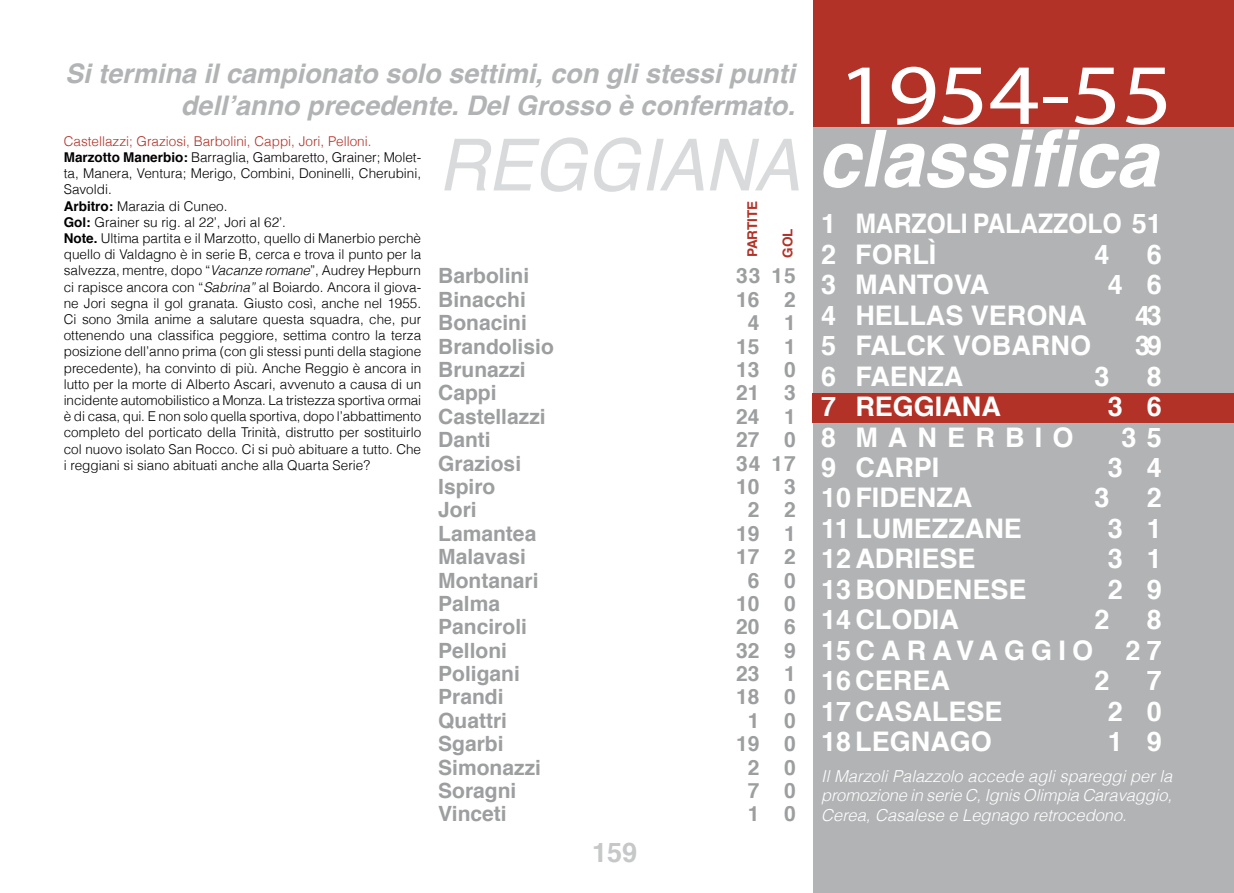
<style>
.page{position:relative;width:1234px;height:893px;background:#fff}
.page>*{position:absolute;margin:0;border:0;box-sizing:border-box;transform-origin:0 0}
.t1{font:86.55px "Myriad Pro";letter-spacing:-.005em;color:#fff;scale:1.15 1}
.t2{font:italic 700 78.6px "Helvetica";color:#fff;scale:.96 1}
.t3{font:italic 72px "Helvetica";color:#d9dadb;scale:.95 1}
.t4{font:700 27px/30.5px "Helvetica";color:#fff}
.t5{font:italic 700 27px/32.4px "Helvetica";color:#b1b3b4;text-align:right}
.t6{font:700 27px "Helvetica";letter-spacing:.375em;color:#fff}
.t7{font:700 27px "Helvetica";color:#c6c7c8}
.t8{font:700 21px "Helvetica";color:#9c9e9f}
.t9{font:italic 300 16.5px/19.8px "Helvetica";color:#fff;text-align:justify}
.t10{font:300 13.5px/16.2px "Helvetica";color:#000}
.t11{font:700 13.5px "Helvetica";color:#b23227}
.s1{color:#b23227}
.s2{font-weight:700}
.s3{font-style:italic}
</style>
<div class="page">
<div style="left:812px;top:0;width:421px;height:128px;background:#b23227"></div>
<div style="left:813px;top:128px;width:420px;height:765px;background:#b1b3b4"></div>
<div style="left:812px;top:393px;width:421px;height:30px;background:#b23227"></div>
<h3 class="t5" style="left:65px;top:57px;width:731px">Si termina il campionato solo settimi, con gli stessi punti dellʼanno precedente. Del Grosso è confermato.</h3>
<p class="t10" style="left:64px;top:132px;width:359px"><span class="s1">Castellazzi; Graziosi, Barbolini, Cappi, Jori, Pelloni.<br></span><span class="s2">Marzotto Manerbio:</span> Barraglia, Gambaretto, Grainer; Molet&shy;ta, Manera, Ventura; Merigo, Combini, Doninelli, Cherubini, Savoldi.<br><span class="s2">Arbitro:</span> Marazia di Cuneo.<br><span class="s2">Gol:</span> Grainer su rig. al 22’, Jori al 62’.<br><span class="s2">Note.</span> Ultima partita e il Marzotto, quello di Manerbio perchè quello di Valdagno è in serie B, cerca e trova il punto per la salvezza, mentre, dopo “<span class="s3">Vacanze romane</span>”, Audrey Hepburn ci rapisce ancora con “<span class="s3">Sabrina”</span> al Boiardo. Ancora il giova&shy;ne Jori segna il gol granata. Giusto così, anche nel 1955.<br>Ci sono 3mila anime a salutare questa squadra, che, pur ottenendo una classifica peggiore, settima contro la terza posizione dell’anno prima (con gli stessi punti della stagione precedente), ha convinto di più. Anche Reggio è ancora in lutto per la morte di Alberto Ascari, avvenuto a causa di un incidente automobilistico a Monza. La tristezza sportiva ormai è di casa, qui. E non solo quella sportiva, dopo l’abbattimento completo del porticato della Trinità, distrutto per sostituirlo col nuovo isolato San Rocco. Ci si può abituare a tutto. Che i reggiani si siano abituati anche alla Quarta Serie?</p>
<h3 class="t3" style="left:438px;top:108px;width:382px">REGGIANA</h3>
<p class="t11" style="left:741px;top:257px;width:57px;rotate:-90deg">PARTITE</p>
<p class="t11" style="left:776px;top:258px;width:31px;rotate:-90deg">gol</p>
<h3 class="t8" style="left:438px;top:259px;width:93px">Barbolini</h3>
<h3 class="t8" style="left:736px;top:259px;width:61px">33 15</h3>
<h3 class="t8" style="left:438px;top:282px;width:89px">Binacchi</h3>
<h3 class="t8" style="left:736px;top:282px;width:61px">16 2</h3>
<h3 class="t8" style="left:438px;top:306px;width:90px">Bonacini</h3>
<h3 class="t8" style="left:747px;top:306px;width:49px">4 1</h3>
<h3 class="t8" style="left:438px;top:329px;width:117px">Brandolisio</h3>
<h3 class="t8" style="left:736px;top:329px;width:61px">15 1</h3>
<h3 class="t8" style="left:438px;top:353px;width:89px">Brunazzi</h3>
<h3 class="t8" style="left:736px;top:353px;width:61px">13 0</h3>
<h3 class="t8" style="left:438px;top:376px;width:60px">Cappi</h3>
<h3 class="t8" style="left:736px;top:376px;width:61px">21 3</h3>
<h3 class="t8" style="left:438px;top:399px;width:109px">Castellazzi</h3>
<h3 class="t8" style="left:736px;top:399px;width:61px">24 1</h3>
<h3 class="t8" style="left:438px;top:423px;width:54px">Danti</h3>
<h3 class="t8" style="left:736px;top:423px;width:61px">27 0</h3>
<h3 class="t8" style="left:438px;top:446px;width:84px">Graziosi</h3>
<h3 class="t8" style="left:736px;top:446px;width:61px">34 17</h3>
<h3 class="t8" style="left:438px;top:470px;width:59px">Ispiro</h3>
<h3 class="t8" style="left:736px;top:470px;width:61px">10 3</h3>
<h3 class="t8" style="left:438px;top:493px;width:40px">Jori</h3>
<h3 class="t8" style="left:747px;top:493px;width:49px">2 2</h3>
<h3 class="t8" style="left:438px;top:516px;width:100px">Lamantea</h3>
<h3 class="t8" style="left:736px;top:516px;width:61px">19 1</h3>
<h3 class="t8" style="left:438px;top:540px;width:89px">Malavasi</h3>
<h3 class="t8" style="left:736px;top:540px;width:61px">17 2</h3>
<h3 class="t8" style="left:438px;top:563px;width:102px">Montanari</h3>
<h3 class="t8" style="left:747px;top:563px;width:49px">6 0</h3>
<h3 class="t8" style="left:438px;top:587px;width:63px">Palma</h3>
<h3 class="t8" style="left:736px;top:587px;width:61px">10 0</h3>
<h3 class="t8" style="left:438px;top:610px;width:90px">Panciroli</h3>
<h3 class="t8" style="left:736px;top:610px;width:61px">20 6</h3>
<h3 class="t8" style="left:438px;top:633px;width:70px">Pelloni</h3>
<h3 class="t8" style="left:736px;top:633px;width:61px">32 9</h3>
<h3 class="t8" style="left:438px;top:657px;width:83px">Poligani</h3>
<h3 class="t8" style="left:736px;top:657px;width:61px">23 1</h3>
<h3 class="t8" style="left:438px;top:680px;width:67px">Prandi</h3>
<h3 class="t8" style="left:736px;top:680px;width:61px">18 0</h3>
<h3 class="t8" style="left:438px;top:703px;width:70px">Quattri</h3>
<h3 class="t8" style="left:747px;top:703px;width:49px">1 0</h3>
<h3 class="t8" style="left:438px;top:727px;width:67px">Sgarbi</h3>
<h3 class="t8" style="left:736px;top:727px;width:61px">19 0</h3>
<h3 class="t8" style="left:438px;top:750px;width:104px">Simonazzi</h3>
<h3 class="t8" style="left:747px;top:750px;width:49px">2 0</h3>
<h3 class="t8" style="left:438px;top:774px;width:80px">Soragni</h3>
<h3 class="t8" style="left:747px;top:774px;width:49px">7 0</h3>
<h3 class="t8" style="left:438px;top:797px;width:70px">Vinceti</h3>
<h3 class="t8" style="left:747px;top:797px;width:49px">1 0</h3>
<h3 class="t7" style="left:592px;top:831px;width:47px">159</h3>
<h1 class="t1" style="left:837px;top:41px;width:293px">1954-55</h1>
<h2 class="t2" style="left:817px;top:94px;width:355px">classifica</h2>
<h3 class="t4" style="left:821px;top:209px;width:342px">1 Marzoli Palazzolo 51<br>2 Forlì</h3>
<h3 class="t4" style="left:1094px;top:239px;width:17px">4</h3>
<h3 class="t4" style="left:1146px;top:239px;width:17px">6</h3>
<h3 class="t4" style="left:821px;top:270px;width:170px">3 Mantova</h3>
<h3 class="t4" style="left:1107px;top:270px;width:55px">4 6</h3>
<h3 class="t4" style="left:821px;top:300px;width:267px">4 Hellas Verona</h3>
<h3 class="t4" style="left:1134px;top:300px;width:28px">43</h3>
<h3 class="t4" style="left:821px;top:331px;width:271px">5 Falck Vobarno</h3>
<h3 class="t4" style="left:1134px;top:331px;width:28px">39</h3>
<h3 class="t4" style="left:821px;top:361px;width:144px">6 Faenza</h3>
<h3 class="t4" style="left:1094px;top:361px;width:17px">3</h3>
<h3 class="t4" style="left:1146px;top:361px;width:17px">8</h3>
<h3 class="t4" style="left:821px;top:392px;width:181px">7 R egg iana</h3>
<h3 class="t4" style="left:1107px;top:392px;width:55px">3 6</h3>
<h3 class="t6" style="left:821px;top:415px;width:253px">8 Manerb io</h3>
<h3 class="t4" style="left:1121px;top:422px;width:42px">3 5</h3>
<h3 class="t4" style="left:821px;top:453px;width:120px">9 Carpi</h3>
<h3 class="t4" style="left:1107px;top:453px;width:55px">3 4</h3>
<h3 class="t4" style="left:821px;top:483px;width:153px">10Fidenza</h3>
<h3 class="t4" style="left:1094px;top:483px;width:17px">3</h3>
<h3 class="t4" style="left:1146px;top:483px;width:17px">2</h3>
<h3 class="t4" style="left:821px;top:514px;width:202px">11 Lumezzane</h3>
<h3 class="t4" style="left:1107px;top:514px;width:55px">3 1</h3>
<h3 class="t4" style="left:821px;top:544px;width:156px">12 Adriese</h3>
<h3 class="t4" style="left:1107px;top:544px;width:55px">3 1</h3>
<h3 class="t4" style="left:821px;top:574px;width:207px">13 Bondenese</h3>
<h3 class="t4" style="left:1107px;top:574px;width:55px">2 9</h3>
<h3 class="t4" style="left:821px;top:605px;width:139px">14 Clodia</h3>
<h3 class="t4" style="left:1094px;top:605px;width:17px">2</h3>
<h3 class="t4" style="left:821px;top:605px;width:342px;text-align:justify;text-indent:325px">8<br>15Caravagg io 27<br>16 Cerea</h3>
<h3 class="t4" style="left:1094px;top:666px;width:17px">2</h3>
<h3 class="t4" style="left:1146px;top:666px;width:17px">7</h3>
<h3 class="t4" style="left:821px;top:696px;width:183px">17 Casalese</h3>
<h3 class="t4" style="left:1107px;top:696px;width:55px">2 0</h3>
<h3 class="t4" style="left:821px;top:727px;width:172px">18Legnago</h3>
<h3 class="t4" style="left:1107px;top:727px;width:55px">1 9</h3>
<p class="t9" style="left:821px;top:766px;width:352px">Il Marzoli Palazzolo accede agli spareggi per la promozione in serie C, Ignis Olimpia Caravaggio, Cerea, Casalese e Legnago retrocedono.</p>
</div>
